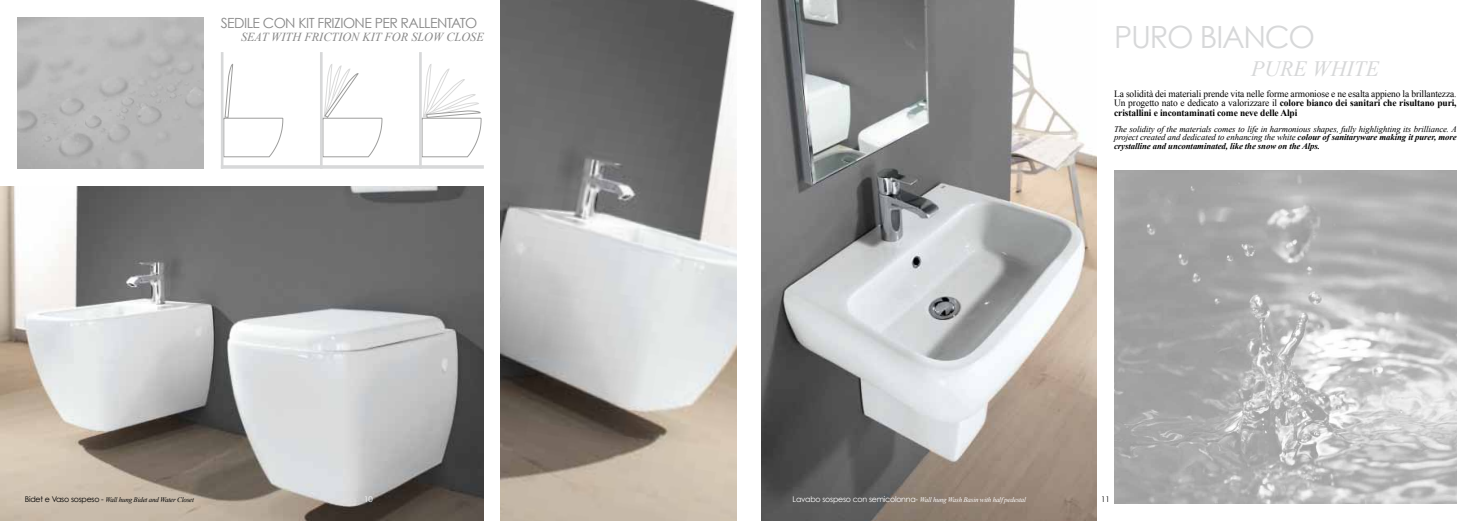
<style>
.page{position:relative;width:1474px;height:521px;background:#fff}
.page>*{position:absolute;margin:0;border:0;box-sizing:border-box;transform-origin:0 0}
.t1{font:30.62px "Century Gothic";letter-spacing:-.04em;color:#d7d8d9}
.t2{font:italic 21.88px "Times New Roman";color:#d7d8d9}
.t3{font:14px "Century Gothic";letter-spacing:-.04em;color:#878787}
.t4{font:italic 12.25px "Times New Roman";color:#878787}
.t5{font:9.62px/9.6px "Times New Roman";letter-spacing:-.01em;color:#000;text-align:justify}
.t6{font:italic 8.75px/8.8px "Times New Roman";letter-spacing:-.01em;color:#000;text-align:justify}
.t7{font:7.88px "Century Gothic";color:#fff}
.t8{font:7.88px "Century Gothic";color:#000}
.t9{font:italic 7px "Times New Roman";letter-spacing:-.03em;color:#fff}
.t10{font:italic 7px "Times New Roman";letter-spacing:-.03em;color:#000}
.s1{font-weight:700}
.s2{font-family:"Century Gothic";font-style:normal;font-size:7.88px}
</style>
<div class="page">
<img style="left:17px;top:17px;width:186px;height:152px">
<img style="left:761px;top:0;width:335px;height:521px">
<img style="left:0;top:186px;width:484px;height:335px">
<img style="left:500px;top:0;width:237px;height:521px">
<img style="left:1114px;top:170px;width:342px;height:334px">
<hr style="left:221px;top:165px;width:263px;height:4px;background:#d7d8d9">
<svg style="left:223px;top:64px;width:61px;height:94px"></svg>
<hr style="left:221px;top:52px;width:2px;height:117px;background:#d7d8d9">
<hr style="left:320px;top:52px;width:2px;height:117px;background:#d7d8d9">
<svg style="left:322px;top:64px;width:61px;height:94px"></svg>
<hr style="left:419px;top:52px;width:3px;height:117px;background:#d7d8d9">
<svg style="left:422px;top:64px;width:60px;height:94px"></svg>
<h3 class="t3" style="left:221px;top:14px;width:258px">SEDILE CON KIT FRIZIONE PER RALLENTATO</h3>
<h3 class="t4" style="left:241px;top:28px;width:244px">SEAT WITH FRICTION KIT FOR SLOW CLOSE</h3>
<h1 class="t1" style="left:1114px;top:18px;width:202px">PURO BIANCO</h1>
<h2 class="t2" style="left:1251px;top:54px;width:130px">PURE WHITE</h2>
<p class="t5" style="left:1114px;top:88px;width:344px">La solidità dei materiali prende vita nelle forme armoniose e ne esalta appieno la brillantezza.<br>Un progetto nato e dedicato a valorizzare il <span class="s1">colore bianco dei sanitari che risultano puri, cristallini e incontaminati come neve delle Alpi</span></p>
<p class="t6" style="left:1114px;top:124px;width:344px">The solidity of the materials comes to life in harmonious shapes, fully highlighting its brilliance. A project created and dedicated to enhancing the white <span class="s1">colour of sanitaryware making it purer, more crystalline and uncontaminated, like the snow on the Alps.</span></p>
<p class="t10" style="left:25px;top:495px;width:171px"><span class="s2">Bidet e Vaso sospeso -</span> Wall hung Bidet and Water Closet</p>
<p class="t9" style="left:792px;top:495px;width:235px"><span class="s2">Lavabo sospeso con semicolonna-</span> Wall hung Wash Basin with half pedestal</p>
<p class="t7" style="left:364px;top:494px;width:10px">10</p>
<p class="t8" style="left:1101px;top:494px;width:10px">11</p>
</div>
